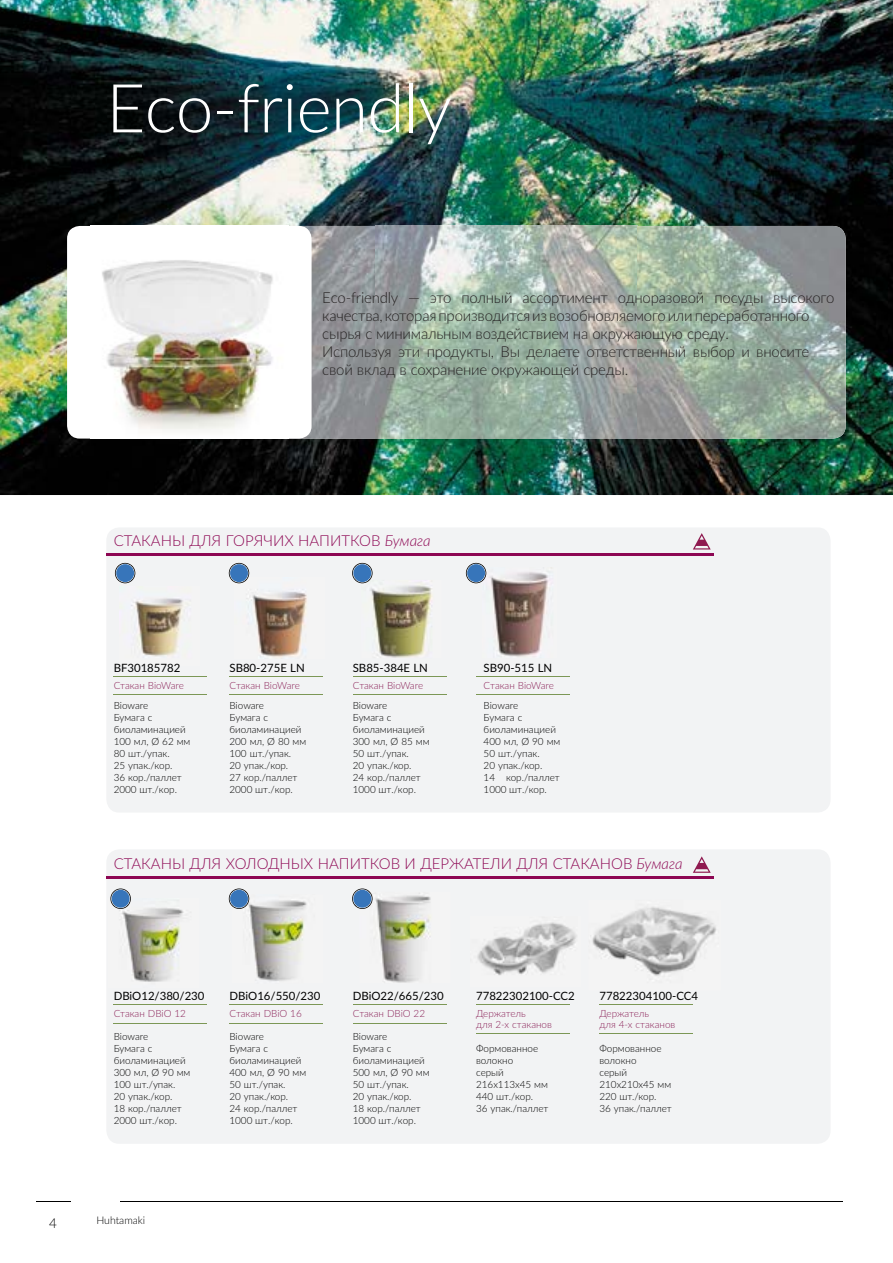
<style>
.page{position:relative;width:893px;height:1263px;background:#fff}
.page>*{position:absolute;margin:0;border:0;box-sizing:border-box;transform-origin:0 0}
.t1{font:300 67.5px "Lato";letter-spacing:-.01em;color:#fff}
.t2{font:300 15px/18px "Lato";letter-spacing:-.015em;color:#262323}
.t3{font:300 15px "Lato";color:#8d0653}
.t4{font:300 13.5px "Lato";color:#000}
.t5{font:11.4px "Lato";color:#000}
.t6{font:300 10.5px "Lato";color:#000}
.t7{font:300 9.9px/12px "Lato";color:#000}
.t8{font:300 9.9px/11.2px "Lato";color:#8a2057}
.s1{font-style:italic}
</style>
<div class="page">
<img style="left:0;top:0;width:893px;height:495px">
<div style="left:106px;top:527px;width:725px;height:285px;background:#f2f3f4;border-radius:13px"></div>
<div style="left:106px;top:849px;width:725px;height:295px;background:#f2f3f4;border-radius:13px"></div>
<img style="left:119px;top:908px;width:65px;height:74px">
<img style="left:375px;top:893px;width:56px;height:90px">
<img style="left:248px;top:897px;width:59px;height:84px">
<img style="left:119px;top:598px;width:69px;height:58px">
<img style="left:486px;top:567px;width:66px;height:90px">
<img style="left:361px;top:583px;width:72px;height:75px">
<img style="left:237px;top:583px;width:70px;height:75px">
<svg style="left:466px;top:563px;width:20px;height:20px"></svg>
<div style="left:467px;top:564px;width:18px;height:18px;background:#3775ba;border-radius:50%"></div>
<svg style="left:352px;top:563px;width:21px;height:20px"></svg>
<div style="left:353px;top:564px;width:18px;height:18px;background:#3775ba;border-radius:50%"></div>
<svg style="left:229px;top:563px;width:20px;height:20px"></svg>
<div style="left:230px;top:564px;width:18px;height:18px;background:#3775ba;border-radius:50%"></div>
<svg style="left:115px;top:563px;width:20px;height:20px"></svg>
<div style="left:116px;top:564px;width:18px;height:18px;background:#3775ba;border-radius:50%"></div>
<svg style="left:352px;top:888px;width:21px;height:21px"></svg>
<div style="left:353px;top:890px;width:18px;height:18px;background:#3775ba;border-radius:50%"></div>
<svg style="left:229px;top:888px;width:20px;height:21px"></svg>
<div style="left:230px;top:890px;width:18px;height:18px;background:#3775ba;border-radius:50%"></div>
<svg style="left:110px;top:888px;width:21px;height:21px"></svg>
<div style="left:112px;top:890px;width:18px;height:18px;background:#3775ba;border-radius:50%"></div>
<svg style="left:693px;top:533px;width:18px;height:16px"></svg>
<svg style="left:693px;top:856px;width:18px;height:17px"></svg>
<hr style="left:114px;top:676px;width:93px;height:1px;background:#7c9755">
<hr style="left:114px;top:695px;width:93px;height:1px;background:#7c9755">
<hr style="left:114px;top:1004px;width:93px;height:1px;background:#7c9755">
<hr style="left:114px;top:1023px;width:93px;height:1px;background:#7c9755">
<hr style="left:229px;top:1004px;width:94px;height:1px;background:#7c9755">
<hr style="left:229px;top:1023px;width:94px;height:1px;background:#7c9755">
<hr style="left:353px;top:1004px;width:93px;height:1px;background:#7c9755">
<hr style="left:353px;top:1023px;width:93px;height:1px;background:#7c9755">
<hr style="left:476px;top:1004px;width:94px;height:1px;background:#7c9755">
<hr style="left:476px;top:1033px;width:94px;height:1px;background:#7c9755">
<hr style="left:599px;top:1004px;width:94px;height:1px;background:#7c9755">
<hr style="left:599px;top:1033px;width:94px;height:1px;background:#7c9755">
<hr style="left:229px;top:676px;width:94px;height:1px;background:#7c9755">
<hr style="left:229px;top:695px;width:94px;height:1px;background:#7c9755">
<hr style="left:353px;top:676px;width:93px;height:1px;background:#7c9755">
<hr style="left:353px;top:695px;width:93px;height:1px;background:#7c9755">
<hr style="left:476px;top:676px;width:94px;height:1px;background:#7c9755">
<hr style="left:476px;top:695px;width:94px;height:1px;background:#7c9755">
<hr style="left:106px;top:553px;width:608px;height:2px;background:#8d0653">
<hr style="left:106px;top:877px;width:608px;height:2px;background:#8d0653">
<img style="left:303px;top:226px;width:543px;height:213px">
<div style="left:67px;top:226px;width:245px;height:213px;background:#fff;border-radius:13px"></div>
<img style="left:102px;top:260px;width:171px;height:171px">
<hr style="left:120px;top:1201px;width:722px;height:1px;background:#000">
<hr style="left:36px;top:1202px;width:34px;height:1px;background:#000">
<img style="left:477px;top:922px;width:100px;height:54px">
<img style="left:592px;top:907px;width:124px;height:69px">
<h1 class="t1" style="left:106px;top:61px;width:347px">Eco-friendly</h1>
<p class="t2" style="left:322px;top:288px;width:514px">Eco-friendly — это полный ассортимент одноразовой посуды высокого качества, которая производится из возобновляемого или переработанного сырья с минимальным воздействием на окружающую среду.<br>Используя эти продукты, Вы делаете ответственный выбор и вносите свой вклад в сохранение окружающей среды.</p>
<h2 class="t3" style="left:114px;top:530px;width:319px">СТАКАНЫ ДЛЯ ГОРЯЧИХ НАПИТКОВ <span class="s1">Бумага</span></h2>
<p class="t5" style="left:114px;top:659px;width:68px">BF30185782</p>
<p class="t8" style="left:114px;top:679px;width:72px">Стакан BioWare</p>
<p class="t7" style="left:114px;top:699px;width:78px">Bioware<br>Бумага с биоламинацией<br>100 мл, Ø 62 мм<br>80 шт./упак.<br>25 упак./кор.<br>36 кор./паллет<br>2000 шт./кор.</p>
<p class="t5" style="left:229px;top:659px;width:77px">SB80-275E LN</p>
<p class="t8" style="left:229px;top:679px;width:72px">Стакан BioWare</p>
<p class="t7" style="left:229px;top:699px;width:78px">Bioware<br>Бумага с биоламинацией<br>200 мл, Ø 80 мм<br>100 шт./упак.<br>20 упак./кор.<br>27 кор./паллет<br>2000 шт./кор.</p>
<p class="t5" style="left:353px;top:659px;width:77px">SB85-384E LN</p>
<p class="t8" style="left:353px;top:679px;width:72px">Стакан BioWare</p>
<p class="t7" style="left:353px;top:699px;width:78px">Bioware<br>Бумага с биоламинацией<br>300 мл, Ø 85 мм<br>50 шт./упак.<br>20 упак./кор.<br>24 кор./паллет<br>1000 шт./кор.</p>
<p class="t5" style="left:484px;top:659px;width:70px">SB90-515 LN</p>
<p class="t8" style="left:484px;top:679px;width:72px">Стакан BioWare</p>
<p class="t7" style="left:484px;top:699px;width:78px">Bioware<br>Бумага с биоламинацией<br>400 мл, Ø 90 мм<br>50 шт./упак.<br>20 упак./кор.<br>14 кор./паллет<br>1000 шт./кор.</p>
<h2 class="t3" style="left:114px;top:853px;width:570px">СТАКАНЫ ДЛЯ ХОЛОДНЫХ НАПИТКОВ И ДЕРЖАТЕЛИ ДЛЯ СТАКАНОВ <span class="s1">Бумага</span></h2>
<p class="t5" style="left:114px;top:987px;width:92px">DBiO12/380/230</p>
<p class="t8" style="left:114px;top:1007px;width:74px">Стакан DBiO 12</p>
<p class="t7" style="left:114px;top:1030px;width:78px">Bioware<br>Бумага с биоламинацией<br>300 мл, Ø 90 мм<br>100 шт./упак.<br>20 упак./кор.<br>18 кор./паллет<br>2000 шт./кор.</p>
<p class="t5" style="left:229px;top:987px;width:92px">DBiO16/550/230</p>
<p class="t8" style="left:229px;top:1007px;width:74px">Стакан DBiO 16</p>
<p class="t7" style="left:229px;top:1030px;width:78px">Bioware<br>Бумага с биоламинацией<br>400 мл, Ø 90 мм<br>50 шт./упак.<br>20 упак./кор.<br>24 кор./паллет<br>1000 шт./кор.</p>
<p class="t5" style="left:353px;top:987px;width:92px">DBiO22/665/230</p>
<p class="t8" style="left:353px;top:1007px;width:74px">Стакан DBiO 22</p>
<p class="t7" style="left:353px;top:1030px;width:78px">Bioware<br>Бумага с биоламинацией<br>500 мл, Ø 90 мм<br>50 шт./упак.<br>20 упак./кор.<br>18 кор./паллет<br>1000 шт./кор.</p>
<p class="t5" style="left:476px;top:987px;width:100px">77822302100-СС2</p>
<p class="t8" style="left:476px;top:1007px;width:77px">Держатель<br>для 2-х стаканов</p>
<p class="t7" style="left:476px;top:1042px;width:74px">Формованное волокно<br>серый<br>216x113x45 мм<br>440 шт./кор.<br>36 упак./паллет</p>
<p class="t5" style="left:599px;top:987px;width:100px">77822304100-СС4</p>
<p class="t8" style="left:599px;top:1007px;width:77px">Держатель<br>для 4-х стаканов</p>
<p class="t7" style="left:599px;top:1042px;width:74px">Формованное волокно<br>серый<br>210x210x45 мм<br>220 шт./кор.<br>36 упак./паллет</p>
<h3 class="t4" style="left:49px;top:1213px;width:9px">4</h3>
<p class="t6" style="left:96px;top:1213px;width:50px">Huhtamaki</p>
</div>
